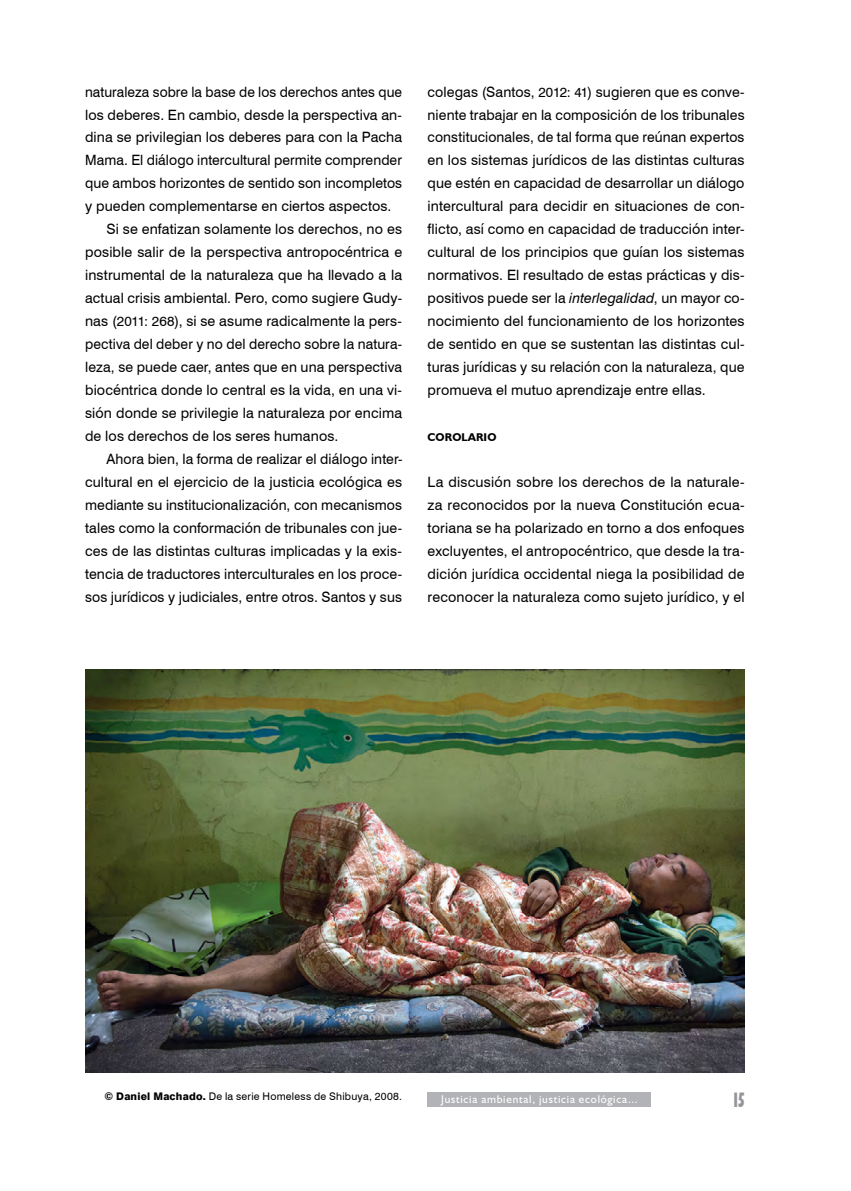
<style>
.page{position:relative;width:851px;height:1191px;background:#fff}
.page>*{position:absolute;margin:0;border:0;box-sizing:border-box;transform-origin:0 0}
.t1{font:700 condensed 21px "Humanist 521 BT Xtra";color:#939598;scale:.75 1}
.t2{font:14.25px/23px "Swiss 721 BT";letter-spacing:.01em;color:#000;text-align:justify}
.t3{font:11.25px "Humanist 521 BT";letter-spacing:.07em;color:#fff}
.t4{font:700 11.25px "Humanist 521 BT";letter-spacing:.015em;color:#000}
.t5{font:10.5px "Swiss 721 BT";letter-spacing:.02em;color:#000}
.s1{font-size:13.5px}
.s2{font-style:italic}
.s3{font-weight:800}
</style>
<div class="page">
<div style="left:427px;top:1092px;width:224px;height:14px;background:#b1b3b6"></div>
<img style="left:85px;top:669px;width:659px;height:403px">
<p class="t2" style="left:85px;top:79px;width:318px">naturaleza sobre la base de los derechos antes que</p>
<p class="t2" style="left:85px;top:102px;width:318px">los deberes. En cambio, desde la perspectiva an-</p>
<p class="t2" style="left:85px;top:125px;width:318px">dina se privilegian los deberes para con la Pacha</p>
<p class="t2" style="left:85px;top:148px;width:318px">Mama. El diálogo intercultural permite comprender</p>
<p class="t2" style="left:85px;top:171px;width:318px">que ambos horizontes de sentido son incompletos</p>
<p class="t2" style="left:85px;top:194px;width:308px">y pueden complementarse en ciertos aspectos.</p>
<p class="t2" style="left:106px;top:217px;width:297px">Si se enfatizan solamente los derechos, no es</p>
<p class="t2" style="left:85px;top:240px;width:318px">posible salir de la perspectiva antropocéntrica e</p>
<p class="t2" style="left:85px;top:263px;width:318px">instrumental de la naturaleza que ha llevado a la</p>
<p class="t2" style="left:85px;top:286px;width:318px">actual crisis ambiental. Pero, como sugiere Gudy-</p>
<p class="t2" style="left:85px;top:309px;width:318px">nas (<span class="s1">2011: 268</span>), si se asume radicalmente la pers-</p>
<p class="t2" style="left:85px;top:332px;width:318px">pectiva del deber y no del derecho sobre la natura-</p>
<p class="t2" style="left:85px;top:355px;width:318px">leza, se puede caer, antes que en una perspectiva</p>
<p class="t2" style="left:85px;top:378px;width:318px">biocéntrica donde lo central es la vida, en una vi-</p>
<p class="t2" style="left:85px;top:401px;width:318px">sión donde se privilegie la naturaleza por encima</p>
<p class="t2" style="left:85px;top:424px;width:255px">de los derechos de los seres humanos.</p>
<p class="t2" style="left:106px;top:447px;width:297px">Ahora bien, la forma de realizar el diálogo inter-</p>
<p class="t2" style="left:85px;top:470px;width:318px">cultural en el ejercicio de la justicia ecológica es</p>
<p class="t2" style="left:85px;top:493px;width:318px">mediante su institucionalización, con mecanismos</p>
<p class="t2" style="left:85px;top:515px;width:318px">tales como la conformación de tribunales con jue-</p>
<p class="t2" style="left:85px;top:538px;width:318px">ces de las distintas culturas implicadas y la exis-</p>
<p class="t2" style="left:85px;top:561px;width:318px">tencia de traductores interculturales en los proce-</p>
<p class="t2" style="left:85px;top:584px;width:318px">sos jurídicos y judiciales, entre otros. Santos y sus</p>
<p class="t2" style="left:427px;top:79px;width:318px">colegas (Santos, <span class="s1">2012: 41</span>) sugieren que es conve&shy;niente trabajar en la composición de los tribunales constitucionales, de tal forma que reúnan expertos en los sistemas jurídicos de las distintas culturas que estén en capacidad de desarrollar un diálogo intercultural para decidir en situaciones de con&shy;flicto, así como en capacidad de traducción inter&shy;cultural de los principios que guían los sistemas normativos. El resultado de estas prácticas y dis&shy;positivos puede ser la <span class="s2">interlegalidad</span>, un mayor co&shy;nocimiento del funcionamiento de los horizontes de sentido en que se sustentan las distintas cul&shy;turas jurídicas y su relación con la naturaleza, que promueva el mutuo aprendizaje entre ellas.</p>
<p class="t4" style="left:427px;top:430px;width:70px">COROLARIO</p>
<p class="t2" style="left:427px;top:470px;width:318px">La discusión sobre los derechos de la naturale&shy;za reconocidos por la nueva Constitución ecua&shy;toriana se ha polarizado en torno a dos enfoques excluyentes, el antropocéntrico, que desde la tra&shy;dición jurídica occidental niega la posibilidad de reconocer la naturaleza como sujeto jurídico, y el</p>
<p class="t5" style="left:104px;top:1089px;width:299px"><span class="s3">© Daniel Machado.</span> De la serie Homeless de Shibuya, 2008.</p>
<p class="t3" style="left:441px;top:1092px;width:198px">Justicia ambiental, justicia ecológica...</p>
<h1 class="t1" style="left:733px;top:1086px;width:16px">15</h1>
</div>
